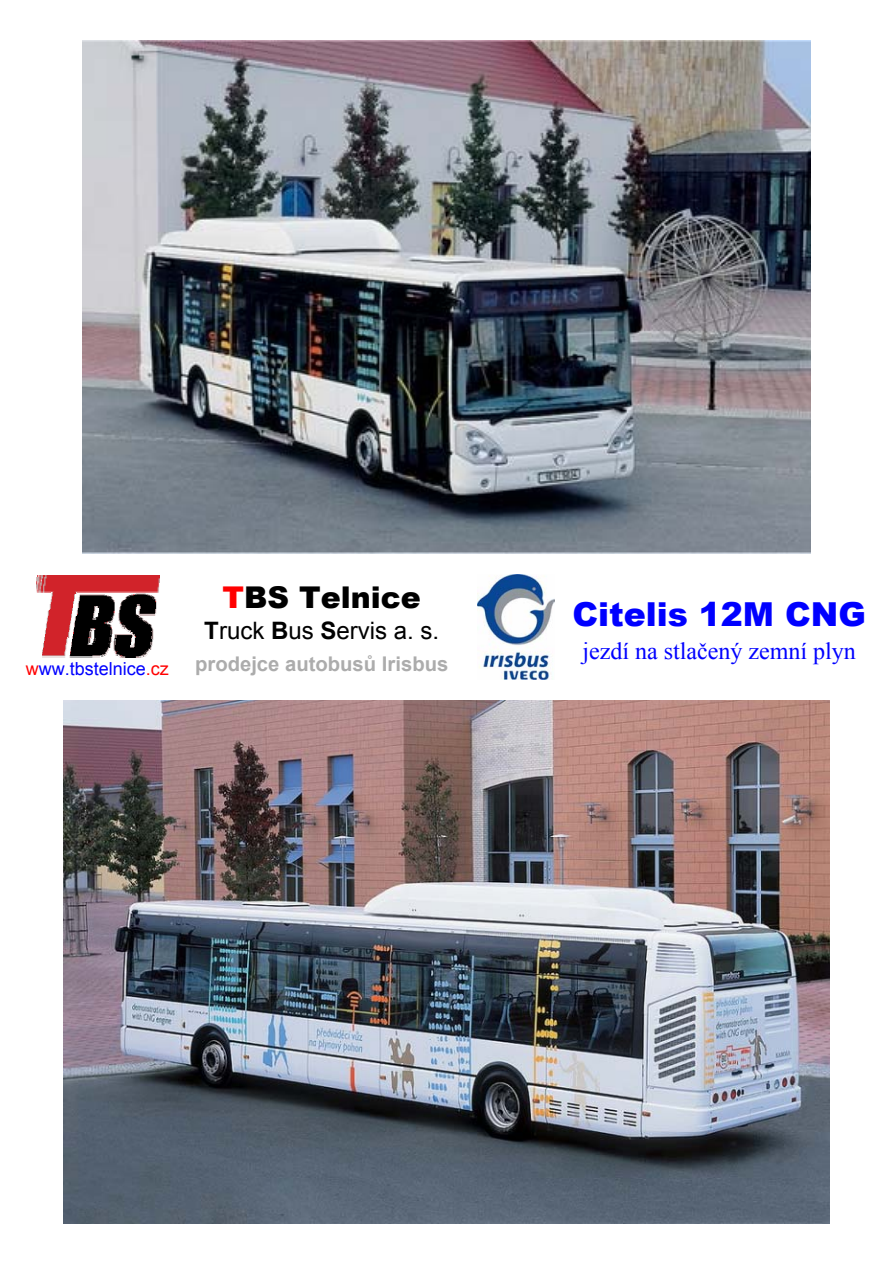
<style>
.page{position:relative;width:893px;height:1263px;background:#fff}
.page>*{position:absolute;margin:0;border:0;box-sizing:border-box;transform-origin:0 0}
.t1{font:900 33px "Arial";color:#00f}
.t2{font:900 30px "Arial";color:#000}
.t3{font:24px "Times New Roman";color:#00f}
.t4{font:24px "Arial";color:#000}
.t5{font:700 20.25px "Arial";color:#acacac}
.t6{font:18px "Arial";color:#00f}
.s1{color:#f00}
.s2{font-weight:700}
</style>
<div class="page">
<img style="left:82px;top:40px;width:729px;height:514px">
<img style="left:36px;top:576px;width:123px;height:16px">
<svg style="left:42px;top:592px;width:115px;height:66px"></svg>
<img style="left:478px;top:575px;width:77px;height:105px">
<img style="left:64px;top:700px;width:765px;height:523px">
<p class="t6" style="left:26px;top:658px;width:145px"><span class="s1">w</span>ww.tbstelnice<span class="s1">.cz</span></p>
<p class="t2" style="left:222px;top:575px;width:200px"><span class="s1">T</span>BS Telnice</p>
<p class="t4" style="left:204px;top:618px;width:236px"><span class="s2">T</span>ruck <span class="s2">B</span>us <span class="s2">S</span>ervis a. s.</p>
<p class="t5" style="left:195px;top:653px;width:255px">prodejce autobusů Irisbus</p>
<h1 class="t1" style="left:572px;top:590px;width:295px">Citelis 12M CNG</h1>
<p class="t3" style="left:582px;top:637px;width:275px">jezdí na stlačený zemní plyn</p>
</div>
